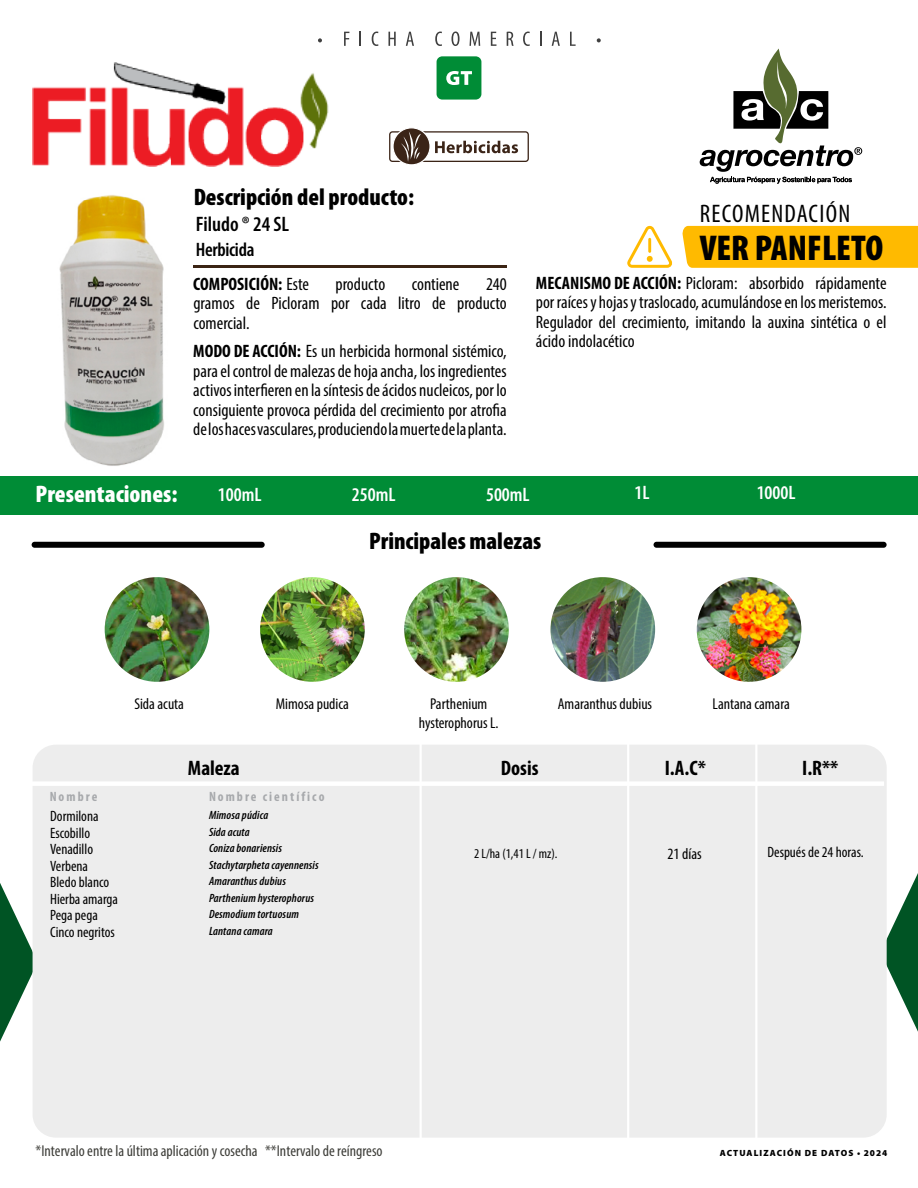
<style>
.page{position:relative;width:918px;height:1188px;background:#fff}
.page>*{position:absolute;margin:0;border:0;box-sizing:border-box;transform-origin:0 0}
.t1{font:900 condensed 36px "Myriad Pro";color:#000}
.t2{font:condensed 25.5px "Myriad Pro";letter-spacing:.05em;color:#000}
.t3{font:900 condensed 24px "Myriad Pro";color:#000}
.t4{font:900 condensed 24px "Myriad Pro";color:#fff}
.t5{font:700 condensed 21px "Myriad Pro";color:#000}
.t6{font:600 condensed 21px "Myriad Pro";color:#000}
.t7{font:600 condensed 19.5px "Myriad Pro";color:#fff}
.t8{font:600 condensed 19.5px "Myriad Pro";letter-spacing:-.015em;color:#000}
.t9{font:condensed 18px/19.5px "Myriad Pro";color:#000;text-align:justify}
.t10{font:700 condensed 18px "Myriad Pro";color:#000}
.t11{font:condensed 15.75px/18.9px "Myriad Pro";color:#000;text-align:center}
.t12{font:condensed 15.75px "Myriad Pro";color:#3d3d38}
.t13{font:condensed 15px/16.5px "Myriad Pro";color:#000}
.t14{font:700 condensed 13.5px "Myriad Pro";letter-spacing:.15em;color:#a7a9ac}
.t15{font:condensed 13.5px "Myriad Pro";color:#000}
.t16{font:italic 600 condensed 12px/16.5px "Myriad Pro";letter-spacing:.01em;color:#000}
.t17{font:900 9px "Myriad Pro";letter-spacing:.12em;color:#000}
.s1{font-weight:400}
.s2{font-weight:700}
</style>
<div class="page">
<svg style="left:887px;top:873px;width:31px;height:159px"></svg>
<svg style="left:0;top:883px;width:33px;height:159px"></svg>
<div style="left:682px;top:226px;width:236px;height:42px;background:#ffba00"></div>
<svg style="left:318px;top:38px;width:4px;height:4px"></svg>
<svg style="left:344px;top:32px;width:5px;height:14px"></svg>
<svg style="left:360px;top:32px;width:1px;height:14px"></svg>
<svg style="left:372px;top:32px;width:6px;height:14px"></svg>
<svg style="left:388px;top:32px;width:8px;height:14px"></svg>
<svg style="left:406px;top:32px;width:8px;height:14px"></svg>
<svg style="left:435px;top:32px;width:7px;height:14px"></svg>
<svg style="left:451px;top:32px;width:9px;height:14px"></svg>
<svg style="left:470px;top:32px;width:10px;height:14px"></svg>
<svg style="left:491px;top:32px;width:5px;height:14px"></svg>
<svg style="left:507px;top:32px;width:7px;height:14px"></svg>
<svg style="left:523px;top:32px;width:7px;height:14px"></svg>
<svg style="left:540px;top:32px;width:2px;height:14px"></svg>
<svg style="left:552px;top:32px;width:8px;height:14px"></svg>
<svg style="left:570px;top:32px;width:6px;height:14px"></svg>
<svg style="left:597px;top:38px;width:4px;height:4px"></svg>
<div style="left:0;top:476px;width:918px;height:38px;background:#008c36"></div>
<div style="left:33px;top:745px;width:854px;height:393px;background:#ededed;border-radius:23px"></div>
<hr style="left:420px;top:742px;width:2px;height:403px;background:#fff">
<hr style="left:627px;top:742px;width:2px;height:403px;background:#fff">
<hr style="left:755px;top:742px;width:2px;height:403px;background:#fff">
<div style="left:28px;top:781px;width:856px;height:5px;background:#fff"></div>
<hr style="left:194px;top:265px;width:313px;height:3px;background:#3b2414">
<svg style="left:627px;top:226px;width:45px;height:42px"></svg>
<svg style="left:700px;top:49px;width:162px;height:135px"></svg>
<div style="left:437px;top:56px;width:44px;height:44px;background:#008c36;border-radius:6px"></div>
<svg style="left:446px;top:71px;width:26px;height:14px"></svg>
<img style="left:59px;top:195px;width:105px;height:271px">
<img style="left:33px;top:62px;width:296px;height:105px">
<svg style="left:389px;top:128px;width:140px;height:37px"></svg>
<div style="left:32px;top:542px;width:233px;height:6px;background:#000;border-radius:3px"></div>
<div style="left:654px;top:542px;width:233px;height:6px;background:#000;border-radius:3px"></div>
<img style="left:105px;top:577px;width:104px;height:105px;border-radius:52px">
<img style="left:260px;top:577px;width:105px;height:105px;border-radius:52px">
<img style="left:404px;top:577px;width:105px;height:105px;border-radius:52px">
<img style="left:550px;top:577px;width:105px;height:105px;border-radius:52px">
<img style="left:697px;top:577px;width:104px;height:105px;border-radius:52px">
<h3 class="t3" style="left:194px;top:183px;width:222px">Descripción del producto:</h3>
<p class="t6" style="left:196px;top:212px;width:95px">Filudo ® 24 SL</p>
<p class="t8" style="left:196px;top:239px;width:60px">Herbicida</p>
<p class="t10" style="left:193px;top:273px;width:117px">COMPOSICIÓN: <span class="s1">Este</span></p>
<p class="t9" style="left:336px;top:274px;width:51px">producto</p>
<p class="t9" style="left:412px;top:274px;width:49px">contiene</p>
<p class="t9" style="left:193px;top:274px;width:315px;text-indent:293px">240 gramos de Picloram por cada litro de producto comercial.</p>
<p class="t9" style="left:193px;top:341px;width:315px"><span class="s2">MODO DE ACCIÓN:</span> Es un herbicida hormonal sistémico, para el control de malezas de hoja ancha, los ingredientes activos interfieren en la síntesis de ácidos nucleicos, por lo consiguiente provoca pérdida del crecimiento por atrofia de los haces vasculares, produciendo la muerte de la planta.</p>
<h2 class="t2" style="left:700px;top:198px;width:152px">RECOMENDACIÓN</h2>
<h1 class="t1" style="left:700px;top:228px;width:185px">VER PANFLETO</h1>
<p class="t9" style="left:536px;top:273px;width:352px"><span class="s2">MECANISMO DE ACCIÓN:</span> Picloram: absorbido rápidamente por raíces y hojas y traslocado, acumulándose en los meristemos.<br>Regulador del crecimiento, imitando la auxina sintética o el ácido indolacético</p>
<h3 class="t4" style="left:36px;top:481px;width:143px">Presentaciones:</h3>
<p class="t7" style="left:218px;top:484px;width:45px">100mL</p>
<p class="t7" style="left:352px;top:484px;width:45px">250mL</p>
<p class="t7" style="left:486px;top:484px;width:45px">500mL</p>
<p class="t7" style="left:634px;top:482px;width:17px">1L</p>
<p class="t7" style="left:757px;top:482px;width:40px">1000L</p>
<h3 class="t3" style="left:369px;top:528px;width:174px">Principales malezas</h3>
<p class="t11" style="left:134px;top:694px;width:51px">Sida acuta</p>
<p class="t11" style="left:276px;top:694px;width:75px">Mimosa pudica</p>
<p class="t11" style="left:419px;top:694px;width:81px">Parthenium hysterophorus L.</p>
<p class="t11" style="left:558px;top:694px;width:96px">Amaranthus dubius</p>
<p class="t11" style="left:713px;top:694px;width:79px">Lantana camara</p>
<p class="t5" style="left:188px;top:755px;width:53px">Maleza</p>
<p class="t14" style="left:50px;top:788px;width:49px">Nombre</p>
<p class="t14" style="left:209px;top:788px;width:117px">Nombre científico</p>
<p class="t13" style="left:50px;top:808px;width:69px">Dormilona<br>Escobillo<br>Venadillo<br>Verbena<br>Bledo blanco<br>Hierba amarga<br>Pega pega<br>Cinco negritos</p>
<p class="t16" style="left:209px;top:807px;width:111px">Mimosa púdica<br>Sida acuta<br>Coniza bonariensis<br>Stachytarpheta cayennensis<br>Amaranthus dubius<br>Parthenium hysterophorus<br>Desmodium tortuosum<br>Lantana camara</p>
<p class="t12" style="left:36px;top:1141px;width:349px">*Intervalo entre la última aplicación y cosecha **Intervalo de reíngreso</p>
<p class="t5" style="left:501px;top:754px;width:39px">Dosis</p>
<p class="t5" style="left:665px;top:754px;width:43px">I.A.C*</p>
<p class="t5" style="left:802px;top:754px;width:38px">I.R**</p>
<p class="t15" style="left:474px;top:845px;width:85px">2 L/ha (1,41 L / mz).</p>
<p class="t11" style="left:668px;top:844px;width:36px">21 días</p>
<p class="t13" style="left:767px;top:844px;width:98px">Después de 24 horas.</p>
<p class="t17" style="left:720px;top:1148px;width:169px">ACTUALIZACIÓN DE DATOS • 2024</p>
</div>
